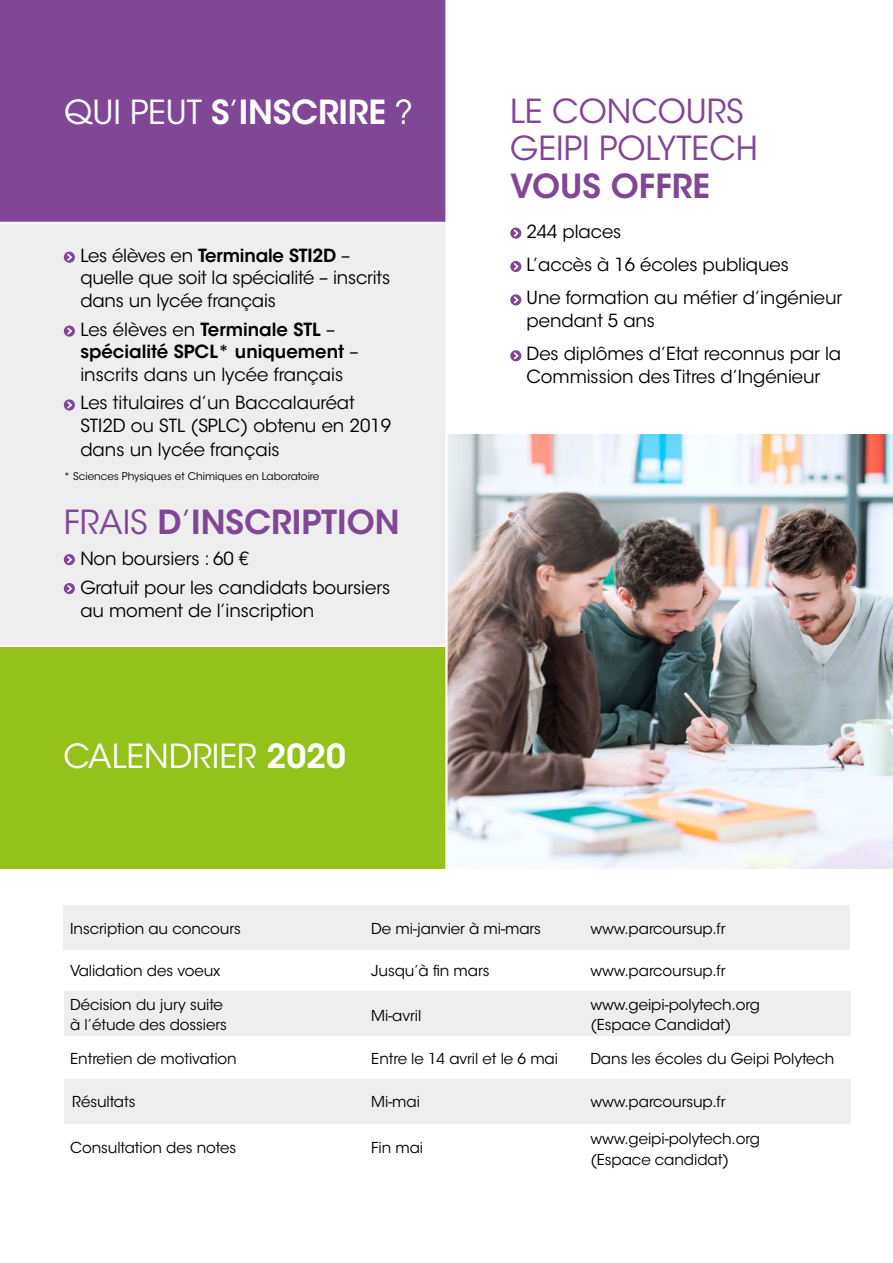
<style>
.page{position:relative;width:893px;height:1263px;background:#fff}
.page>*{position:absolute;margin:0;border:0;box-sizing:border-box;transform-origin:0 0}
.t1{font:33px "ITC Avant Garde Std";color:#fff}
.t2{font:600 33px "ITC Avant Garde Std";color:#814796}
.t3{font:33px/37.5px "ITC Avant Garde Std";color:#814796}
.t4{font:18px/22.5px "ITC Avant Garde Std";letter-spacing:-.005em;color:#000}
.t5{font:15px/21px "ITC Avant Garde Std";letter-spacing:-.005em;color:#000}
.t6{font:10.5px "ITC Avant Garde Std";color:#000}
.s1{font-weight:600}
.s2{font-weight:400}
</style>
<div class="page">
<hr style="left:892px;top:0;width:1px;height:646px;background:#eee">
<hr style="left:892px;top:0;width:1px;height:223px;background:#ef7c00">
<div style="left:0;top:223px;width:446px;height:424px;background:#eee"></div>
<div style="left:0;top:0;width:446px;height:223px;background:#814796"></div>
<hr style="left:0;top:222px;width:467px;height:2px;background:#fff">
<div style="left:510px;top:228px;width:11px;height:11px;background:#814796;border-radius:50%"></div>
<svg style="left:512px;top:228px;width:8px;height:10px"></svg>
<svg style="left:510px;top:261px;width:11px;height:11px"></svg>
<svg style="left:512px;top:262px;width:8px;height:9px"></svg>
<div style="left:510px;top:294px;width:11px;height:11px;background:#814796;border-radius:50%"></div>
<svg style="left:512px;top:295px;width:8px;height:10px"></svg>
<div style="left:510px;top:350px;width:11px;height:11px;background:#814796;border-radius:50%"></div>
<svg style="left:512px;top:351px;width:8px;height:10px"></svg>
<div style="left:64px;top:554px;width:11px;height:11px;background:#814796;border-radius:50%"></div>
<svg style="left:66px;top:555px;width:8px;height:10px"></svg>
<div style="left:64px;top:583px;width:11px;height:11px;background:#814796;border-radius:50%"></div>
<svg style="left:67px;top:584px;width:7px;height:9px"></svg>
<div style="left:64px;top:252px;width:11px;height:11px;background:#814796;border-radius:50%"></div>
<svg style="left:66px;top:252px;width:8px;height:10px"></svg>
<svg style="left:64px;top:325px;width:11px;height:12px"></svg>
<svg style="left:66px;top:326px;width:8px;height:10px"></svg>
<svg style="left:64px;top:399px;width:11px;height:12px"></svg>
<svg style="left:66px;top:400px;width:8px;height:10px"></svg>
<div style="left:63px;top:905px;width:787px;height:45px;background:#eee"></div>
<div style="left:64px;top:1079px;width:786px;height:45px;background:#eee"></div>
<div style="left:64px;top:991px;width:786px;height:45px;background:#eee"></div>
<div style="left:0;top:645px;width:446px;height:224px;background:#94c11a"></div>
<hr style="left:0;top:645px;width:893px;height:2px;background:#fff">
<img style="left:448px;top:434px;width:445px;height:435px">
<hr style="left:445px;top:0;width:3px;height:885px;background:#fff">
<h1 class="t1" style="left:64px;top:92px;width:351px">QUI PEUT <span class="s1">S</span>’<span class="s1">INSCRIRE</span> ?</h1>
<h1 class="t3" style="left:510px;top:93px;width:249px">LE CONCOURS<br>GEIPI POLYTECH</h1>
<h1 class="t2" style="left:510px;top:165px;width:201px">VOUS OFFRE</h1>
<p class="t4" style="left:527px;top:215px;width:317px;line-height:33.5px">244 places<br>L’accès à 16 écoles publiques<br>Une formation au métier d’ingénieur</p>
<p class="t4" style="left:527px;top:304px;width:316px;line-height:33.5px">pendant 5 ans<br>Des diplômes d’Etat reconnus par la</p>
<p class="t4" style="left:527px;top:365px;width:295px">Commission des Titres d’Ingénieur</p>
<p class="t4" style="left:80px;top:244px;width:311px">Les élèves en <span class="s1">Terminale STI2D</span> – quelle que soit la spécialité – inscrits dans un lycée français</p>
<p class="t4" style="left:80px;top:318px;width:280px">Les élèves en <span class="s1">Terminale STL</span> – <span class="s1">spécialité SPCL* uniquement</span> – inscrits dans un lycée français</p>
<p class="t4" style="left:80px;top:392px;width:312px;line-height:23.2px">Les titulaires d’un Baccalauréat<br>STI2D ou STL (SPLC) obtenu en 2019 dans un lycée français</p>
<p class="t6" style="left:64px;top:470px;width:257px">* Sciences Physiques et Chimiques en Laboratoire</p>
<h1 class="t2" style="left:64px;top:501px;width:337px"><span class="s2">FRAIS</span> D<span class="s2">’</span>INSCRIPTION</h1>
<p class="t4" style="left:80px;top:544px;width:311px;line-height:29px">Non boursiers : 60 €<br>Gratuit pour les candidats boursiers</p>
<p class="t4" style="left:80px;top:599px;width:235px">au moment de l’inscription</p>
<h1 class="t1" style="left:63px;top:736px;width:284px">CALENDRIER <span class="s1">2020</span></h1>
<p class="t5" style="left:70px;top:918px;width:172px">Inscription au concours</p>
<p class="t5" style="left:371px;top:918px;width:171px">De mi-janvier à mi-mars</p>
<p class="t5" style="left:590px;top:918px;width:137px">www.parcoursup.fr</p>
<p class="t5" style="left:70px;top:960px;width:152px">Validation des voeux</p>
<p class="t5" style="left:371px;top:960px;width:120px">Jusqu’à fin mars</p>
<p class="t5" style="left:590px;top:960px;width:137px">www.parcoursup.fr</p>
<p class="t5" style="left:70px;top:995px;width:154px">Décision du jury suite</p>
<p class="t5" style="left:371px;top:1005px;width:51px">Mi-avril</p>
<p class="t5" style="left:590px;top:995px;width:171px">www.geipi-polytech.org</p>
<p class="t5" style="left:70px;top:1014px;width:158px">à l’étude des dossiers</p>
<p class="t5" style="left:590px;top:1014px;width:143px">(Espace Candidat)</p>
<p class="t5" style="left:70px;top:1048px;width:168px">Entretien de motivation</p>
<p class="t5" style="left:371px;top:1048px;width:188px">Entre le 14 avril et le 6 mai</p>
<p class="t5" style="left:590px;top:1048px;width:246px">Dans les écoles du Geipi Polytech</p>
<p class="t5" style="left:72px;top:1092px;width:65px">Résultats</p>
<p class="t5" style="left:371px;top:1092px;width:50px">Mi-mai</p>
<p class="t5" style="left:590px;top:1092px;width:137px">www.parcoursup.fr</p>
<p class="t5" style="left:70px;top:1137px;width:167px">Consultation des notes</p>
<p class="t5" style="left:371px;top:1137px;width:53px">Fin mai</p>
<p class="t5" style="left:590px;top:1128px;width:171px">www.geipi-polytech.org (Espace candidat)</p>
</div>
